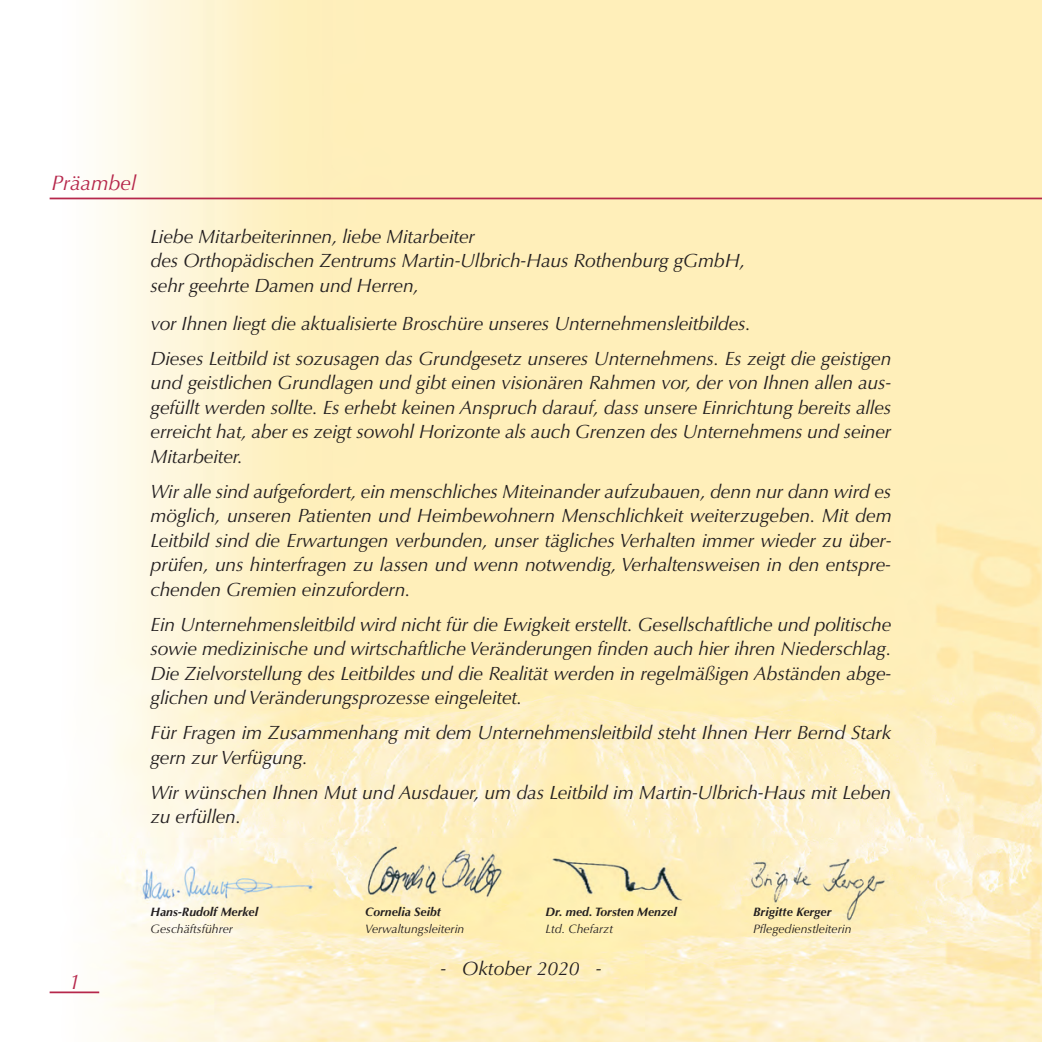
<style>
.page{position:relative;width:1042px;height:1042px;background:#fff}
.page>*{position:absolute;margin:0;border:0;box-sizing:border-box;transform-origin:0 0}
.t1{font:italic 21px "Optima";color:#b6274b}
.t2{font:italic 19.25px/24.5px "Optima";letter-spacing:-.01em;color:#231f20}
.t3{font:italic 12.25px "Optima";color:#231f20}
.t4{font:italic 700 12.25px "Optima";color:#231f20}
</style>
<div class="page">
<img style="left:49px;top:0;width:993px;height:1042px">
<hr style="left:50px;top:991px;width:49px;height:2px;background:#b6274b">
<hr style="left:50px;top:198px;width:992px;height:1px;background:#b6274b">
<p class="t1" style="left:51px;top:170px;width:86px">Präambel</p>
<p class="t2" style="left:151px;top:224px;width:596px">Liebe Mitarbeiterinnen, liebe Mitarbeiter<br>des Orthopädischen Zentrums Martin-Ulbrich-Haus Rothenburg gGmbH, sehr geehrte Damen und Herren,</p>
<p class="t2" style="left:151px;top:306px;width:742px;line-height:35px">vor Ihnen liegt die aktualisierte Broschüre unseres Unternehmensleitbildes.<br>Dieses Leitbild ist sozusagen das Grundgesetz unseres Unternehmens. Es zeigt die geistigen</p>
<p class="t2" style="left:151px;top:371px;width:742px;text-align:justify">und geistlichen Grundlagen und gibt einen visionären Rahmen vor, der von Ihnen allen aus&shy;gefüllt werden sollte. Es erhebt keinen Anspruch darauf, dass unsere Einrichtung bereits alles erreicht hat, aber es zeigt sowohl Horizonte als auch Grenzen des Unternehmens und seiner Mitarbeiter.</p>
<p class="t2" style="left:151px;top:479px;width:742px;text-align:justify">Wir alle sind aufgefordert, ein menschliches Miteinander aufzubauen, denn nur dann wird es möglich, unseren Patienten und Heimbewohnern Menschlichkeit weiterzugeben. Mit dem Leitbild sind die Erwartungen verbunden, unser tägliches Verhalten immer wieder zu über&shy;prüfen, uns hinterfragen zu lassen und wenn notwendig, Verhaltensweisen in den entspre&shy;chenden Gremien einzufordern.</p>
<p class="t2" style="left:151px;top:612px;width:742px;text-align:justify">Ein Unternehmensleitbild wird nicht für die Ewigkeit erstellt. Gesellschaftliche und politische sowie medizinische und wirtschaftliche Veränderungen finden auch hier ihren Niederschlag.<br>Die Zielvorstellung des Leitbildes und die Realität werden in regelmäßigen Abständen abge&shy;glichen und Veränderungsprozesse eingeleitet.</p>
<p class="t2" style="left:151px;top:721px;width:742px">Für Fragen im Zusammenhang mit dem Unternehmensleitbild steht Ihnen Herr Bernd Stark gern zur Verfügung.</p>
<p class="t2" style="left:150px;top:780px;width:742px">Wir wünschen Ihnen Mut und Ausdauer, um das Leitbild im Martin-Ulbrich-Haus mit Leben zu erfüllen.</p>
<p class="t1" style="left:69px;top:969px;width:13px">1</p>
<p class="t4" style="left:151px;top:904px;width:109px">Hans-Rudolf Merkel</p>
<p class="t3" style="left:151px;top:922px;width:84px">Geschäftsführer</p>
<p class="t4" style="left:365px;top:904px;width:77px">Cornelia Seibt</p>
<p class="t3" style="left:365px;top:922px;width:101px">Verwaltungsleiterin</p>
<p class="t4" style="left:546px;top:904px;width:133px">Dr. med. Torsten Menzel</p>
<p class="t3" style="left:546px;top:922px;width:69px">Ltd. Chefarzt</p>
<p class="t2" style="left:440px;top:956px;width:162px">- Oktober 2020 -</p>
<p class="t4" style="left:753px;top:904px;width:80px">Brigitte Kerger</p>
<p class="t3" style="left:753px;top:922px;width:100px">Pflegedienstleiterin</p>
</div>
